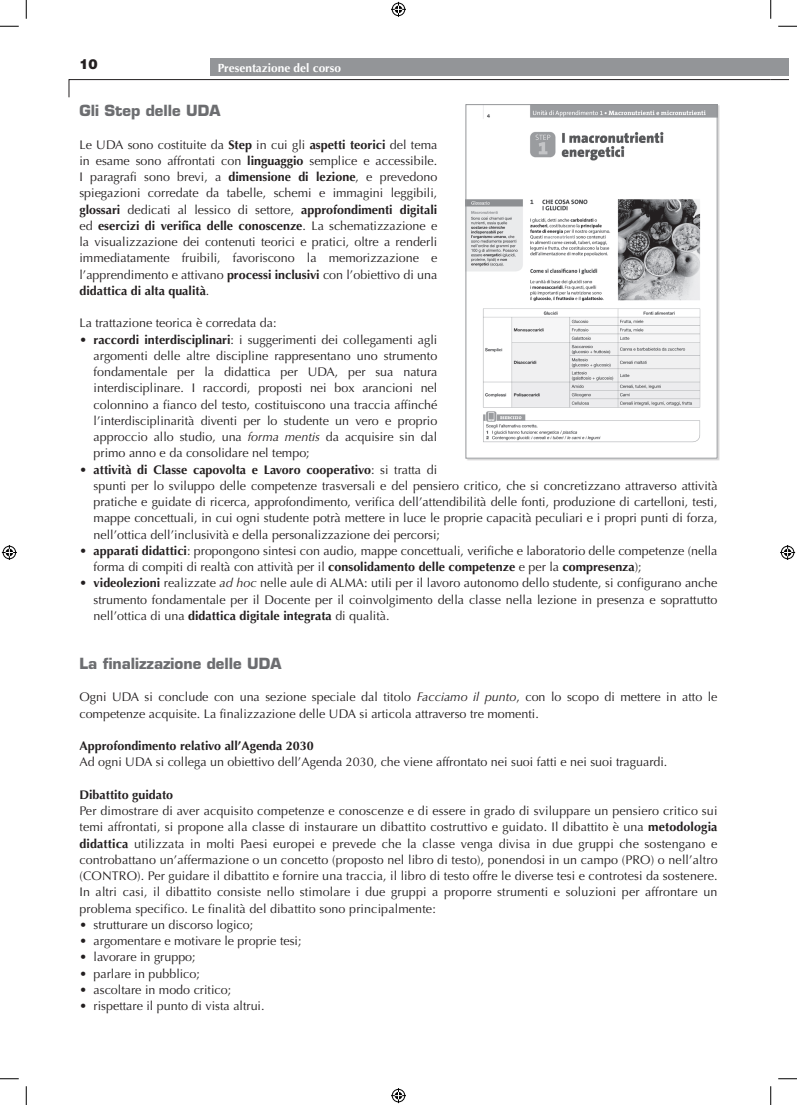
<style>
.page{position:relative;width:797px;height:1105px;background:#fff}
.page>*{position:absolute;margin:0;border:0;box-sizing:border-box;transform-origin:0 0}
.Di_default{font:700 15px "Eurostile";color:#6c6d70}
.t1{font:900 13.75px "Helvetica";color:#231f20}
.No_Spacing{font:12.5px/16.2px "Optima";color:#231f20;text-align:justify}
.No_Spacing-2{font:700 12.5px "Optima";color:#231f20}
.t2{font:700 11.88px "Optima";color:#fff}
.s1{font-weight:700}
.s2{font-style:italic}
</style>
<div class="page">
<svg style="left:69px;top:79px;width:719px;height:19px"></svg>
<div style="left:211px;top:58px;width:559px;height:18px;background:#939598"></div>
<div style="left:770px;top:58px;width:18px;height:18px;background:#939598"></div>
<div style="left:466px;top:105px;width:254px;height:356px;background:#231f20;opacity:.2"></div>
<img style="left:467px;top:106px;width:248px;height:350px">
<div style="left:465px;top:104px;width:252px;height:354px;border:1px solid #939598"></div>
<svg style="left:0;top:25px;width:19px;height:2px"></svg>
<svg style="left:778px;top:25px;width:19px;height:2px"></svg>
<svg style="left:0;top:1078px;width:19px;height:1px"></svg>
<svg style="left:778px;top:1078px;width:19px;height:1px"></svg>
<svg style="left:25px;top:0;width:2px;height:19px"></svg>
<svg style="left:25px;top:1086px;width:2px;height:19px"></svg>
<svg style="left:770px;top:0;width:1px;height:19px"></svg>
<svg style="left:770px;top:1086px;width:1px;height:19px"></svg>
<svg style="left:391px;top:2px;width:15px;height:15px"></svg>
<svg style="left:391px;top:1088px;width:15px;height:15px"></svg>
<svg style="left:2px;top:545px;width:15px;height:15px"></svg>
<svg style="left:780px;top:545px;width:15px;height:15px"></svg>
<p class="t1" style="left:79px;top:55px;width:20px">10</p>
<p class="t2" style="left:218px;top:61px;width:125px">Presentazione del corso</p>
<p class="Di_default" style="left:79px;top:101px;width:142px">Gli Step delle UDA</p>
<p class="No_Spacing" style="left:79px;top:136px;width:359px">Le UDA sono costituite da <span class="s1">Step</span> in cui gli <span class="s1">aspetti teorici</span> del tema in esame sono affrontati con <span class="s1">linguaggio</span> semplice e accessibile.<br>I paragrafi sono brevi, a <span class="s1">dimensione di lezione</span>, e prevedono spiegazioni corredate da tabelle, schemi e immagini leggibili, <span class="s1">glossari</span> dedicati al lessico di settore, <span class="s1">approfondimenti digitali </span>ed <span class="s1">esercizi di verifica delle conoscenze</span>. La schematizzazione e la visualizzazione dei contenuti teorici e pratici, oltre a renderli immediatamente fruibili, favoriscono la memorizzazione e l’apprendimento e attivano <span class="s1">processi inclusivi</span> con l’obiettivo di una <span class="s1">didattica di alta qualità</span>.</p>
<p class="No_Spacing" style="left:79px;top:315px;width:199px">La trattazione teorica è corredata da:</p>
<p class="No_Spacing" style="left:94px;top:331px;width:345px;text-indent:-14px">• <span class="s1">raccordi interdisciplinari</span>: i suggerimenti dei collegamenti agli argomenti delle altre discipline rappresentano uno strumento fondamentale per la didattica per UDA, per sua natura interdisciplinare. I raccordi, proposti nei box arancioni nel colonnino a fianco del testo, costituiscono una traccia affinché l’interdisciplinarità diventi per lo studente un vero e proprio approccio allo studio, una <span class="s2">forma mentis</span> da acquisire sin dal primo anno e da consolidare nel tempo;</p>
<p class="No_Spacing" style="left:94px;top:461px;width:625px;text-align:left;text-indent:-14px">• <span class="s1">attività di Classe capovolta e Lavoro cooperativo</span>: si tratta di<br>spunti per lo sviluppo delle competenze trasversali e del pensiero critico, che si concretizzano attraverso attività pratiche e guidate di ricerca, approfondimento, verifica dell’attendibilità delle fonti, produzione di cartelloni, testi, mappe concettuali, in cui ogni studente potrà mettere in luce le proprie capacità peculiari e i propri punti di forza, nell’ottica dell’inclusività e della personalizzazione dei percorsi;</p>
<p class="No_Spacing" style="left:94px;top:543px;width:625px;text-indent:-14px">• <span class="s1">apparati didattici</span>: propongono sintesi con audio, mappe concettuali, verifiche e laboratorio delle competenze (nella forma di compiti di realtà con attività per il <span class="s1">consolidamento delle competenze</span> e per la <span class="s1">compresenza</span>);</p>
<p class="No_Spacing" style="left:94px;top:575px;width:625px;text-indent:-14px">• <span class="s1">videolezioni</span> realizzate <span class="s2">ad hoc</span> nelle aule di ALMA: utili per il lavoro autonomo dello studente, si configurano anche strumento fondamentale per il Docente per il coinvolgimento della classe nella lezione in presenza e soprattutto nell’ottica di una <span class="s1">didattica digitale integrata</span> di qualità.</p>
<p class="Di_default" style="left:79px;top:654px;width:203px">La finalizzazione delle UDA</p>
<p class="No_Spacing" style="left:79px;top:689px;width:639px">Ogni UDA si conclude con una sezione speciale dal titolo <span class="s2">Facciamo il punto</span>, con lo scopo di mettere in atto le competenze acquisite. La finalizzazione delle UDA si articola attraverso tre momenti.</p>
<p class="No_Spacing-2" style="left:79px;top:738px;width:236px">Approfondimento relativo all’Agenda 2030</p>
<p class="No_Spacing" style="left:79px;top:754px;width:589px">Ad ogni UDA si collega un obiettivo dell’Agenda 2030, che viene affrontato nei suoi fatti e nei suoi traguardi.</p>
<p class="No_Spacing-2" style="left:79px;top:787px;width:95px">Dibattito guidato</p>
<p class="No_Spacing" style="left:79px;top:803px;width:639px">Per dimostrare di aver acquisito competenze e conoscenze e di essere in grado di sviluppare un pensiero critico sui temi affrontati, si propone alla classe di instaurare un dibattito costruttivo e guidato. Il dibattito è una <span class="s1">metodologia didattica</span> utilizzata in molti Paesi europei e prevede che la classe venga divisa in due gruppi che sostengano e controbattano un’affermazione o un concetto (proposto nel libro di testo), ponendosi in un campo (PRO) o nell’altro (CONTRO). Per guidare il dibattito e fornire una traccia, il libro di testo offre le diverse tesi e controtesi da sostenere.<br>In altri casi, il dibattito consiste nello stimolare i due gruppi a proporre strumenti e soluzioni per affrontare un problema specifico. Le finalità del dibattito sono principalmente:</p>
<p class="No_Spacing" style="left:79px;top:916px;width:175px">• strutturare un discorso logico;</p>
<p class="No_Spacing" style="left:79px;top:933px;width:224px">• argomentare e motivare le proprie tesi;</p>
<p class="No_Spacing" style="left:79px;top:949px;width:118px">• lavorare in gruppo;</p>
<p class="No_Spacing" style="left:79px;top:965px;width:122px">• parlare in pubblico;</p>
<p class="No_Spacing" style="left:79px;top:981px;width:153px">• ascoltare in modo critico;</p>
<p class="No_Spacing" style="left:79px;top:998px;width:187px">• rispettare il punto di vista altrui.</p>
</div>
